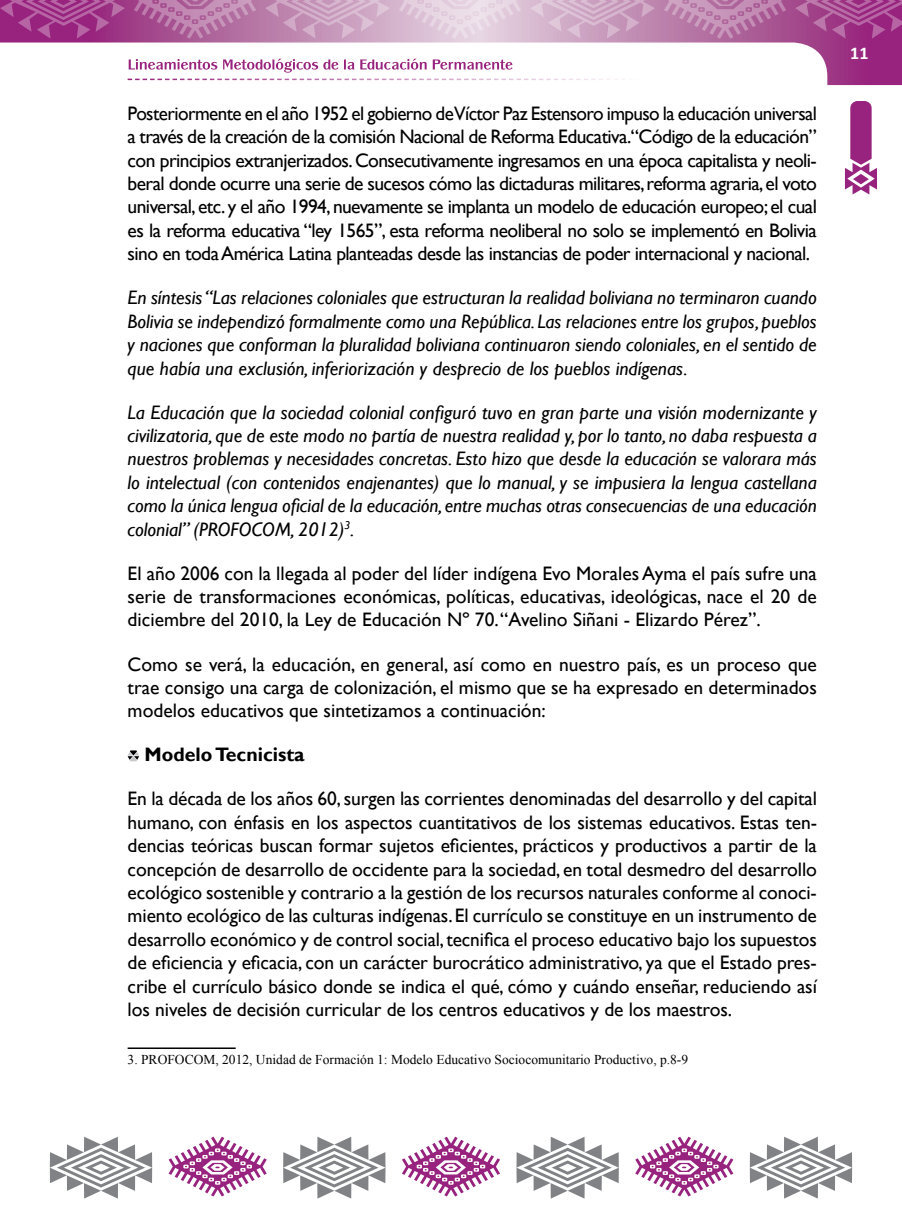
<style>
.page{position:relative;width:902px;height:1208px;background:#fff}
.page>*{position:absolute;margin:0;border:0;box-sizing:border-box;transform-origin:0 0}
.t1{font:19.5px/23.4px "Gill Sans";letter-spacing:-.005em;color:#000;text-align:justify}
.t2{font:italic 19.5px/23.4px "Gill Sans";color:#000;text-align:justify}
.t3{font:700 19.5px "Gill Sans";color:#000}
.t4{font:700 18px "Calibri";color:#fff}
.t5{font:13.5px "Times New Roman";color:#000}
</style>
<div class="page">
<svg style="left:844px;top:101px;width:32px;height:93px"></svg>
<svg style="left:0;top:0;width:901px;height:85px"></svg>
<svg style="left:128px;top:79px;width:684px;height:1px"></svg>
<svg style="left:168px;top:1136px;width:99px;height:60px"></svg>
<svg style="left:402px;top:1136px;width:98px;height:60px"></svg>
<svg style="left:635px;top:1136px;width:98px;height:60px"></svg>
<svg style="left:283px;top:1136px;width:102px;height:62px"></svg>
<svg style="left:50px;top:1136px;width:102px;height:62px"></svg>
<svg style="left:516px;top:1136px;width:102px;height:62px"></svg>
<svg style="left:749px;top:1136px;width:103px;height:62px"></svg>
<svg style="left:399px;top:0;width:122px;height:39px;background:#e3cede"></svg>
<svg style="left:664px;top:0;width:122px;height:39px;background:#b879a7"></svg>
<svg style="left:134px;top:0;width:122px;height:39px;background:#b46ea2"></svg>
<svg style="left:530px;top:0;width:125px;height:39px;background:#cfa8c4"></svg>
<svg style="left:795px;top:0;width:106px;height:39px;background:#a5448e"></svg>
<svg style="left:0;top:0;width:125px;height:39px;background:#a13889"></svg>
<svg style="left:265px;top:0;width:125px;height:39px;background:#ca9ebe"></svg>
<svg style="left:129px;top:59px;width:383px;height:14px"></svg>
<svg style="left:128px;top:750px;width:11px;height:11px"></svg>
<hr style="left:128px;top:1047px;width:108px;height:2px;background:#000">
<p class="t1" style="left:128px;top:102px;width:690px">Posteriormente en el año 1952 el gobierno de Víctor Paz Estensoro impuso la educación universal a través de la creación de la comisión Nacional de Reforma Educativa.“Código de la educación” con principios extranjerizados. Consecutivamente ingresamos en una época capitalista y neoli&shy;beral donde ocurre una serie de sucesos cómo las dictaduras militares, reforma agraria, el voto universal, etc. y el año 1994, nuevamente se implanta un modelo de educación europeo; el cual es la reforma educativa “ley 1565”, esta reforma neoliberal no solo se implementó en Bolivia sino en toda América Latina planteadas desde las instancias de poder internacional y nacional.</p>
<p class="t2" style="left:128px;top:286px;width:690px">En síntesis “Las relaciones coloniales que estructuran la realidad boliviana no terminaron cuando Bolivia se independizó formalmente como una República. Las relaciones entre los grupos, pueblos y naciones que conforman la pluralidad boliviana continuaron siendo coloniales, en el sentido de que había una exclusión, inferiorización y desprecio de los pueblos indígenas.</p>
<p class="t2" style="left:128px;top:400px;width:690px">La Educación que la sociedad colonial configuró tuvo en gran parte una visión modernizante y civilizatoria, que de este modo no partía de nuestra realidad y, por lo tanto, no daba respuesta a nuestros problemas y necesidades concretas. Esto hizo que desde la educación se valorara más lo intelectual (con contenidos enajenantes) que lo manual, y se impusiera la lengua castellana como la única lengua oficial de la educación, entre muchas otras consecuencias de una educación colonial” (PROFOCOM, 2012)<sup>3</sup>.</p>
<p class="t1" style="left:128px;top:562px;width:690px">El año 2006 con la llegada al poder del líder indígena Evo Morales Ayma el país sufre una serie de transformaciones económicas, políticas, educativas, ideológicas, nace el 20 de diciembre del 2010, la Ley de Educación Nº 70. “Avelino Siñani - Elizardo Pérez”.</p>
<p class="t1" style="left:128px;top:652px;width:690px">Como se verá, la educación, en general, así como en nuestro país, es un proceso que trae consigo una carga de colonización, el mismo que se ha expresado en determinados modelos educativos que sintetizamos a continuación:</p>
<p class="t3" style="left:145px;top:743px;width:161px">Modelo Tecnicista</p>
<p class="t1" style="left:128px;top:787px;width:690px">En la década de los años 60, surgen las corrientes denominadas del desarrollo y del capital humano, con énfasis en los aspectos cuantitativos de los sistemas educativos. Estas ten&shy;dencias teóricas buscan formar sujetos eficientes, prácticos y productivos a partir de la concepción de desarrollo de occidente para la sociedad, en total desmedro del desarrollo ecológico sostenible y contrario a la gestión de los recursos naturales conforme al conoci&shy;miento ecológico de las culturas indígenas. El currículo se constituye en un instrumento de desarrollo económico y de control social, tecnifica el proceso educativo bajo los supuestos de eficiencia y eficacia, con un carácter burocrático administrativo, ya que el Estado pres&shy;cribe el currículo básico donde se indica el qué, cómo y cuándo enseñar, reduciendo así los niveles de decisión curricular de los centros educativos y de los maestros.</p>
<p class="t5" style="left:128px;top:1050px;width:562px">3. PROFOCOM, 2012, Unidad de Formación 1: Modelo Educativo Sociocomunitario Productivo, p.8-9</p>
<p class="t4" style="left:850px;top:41px;width:20px">11</p>
</div>
